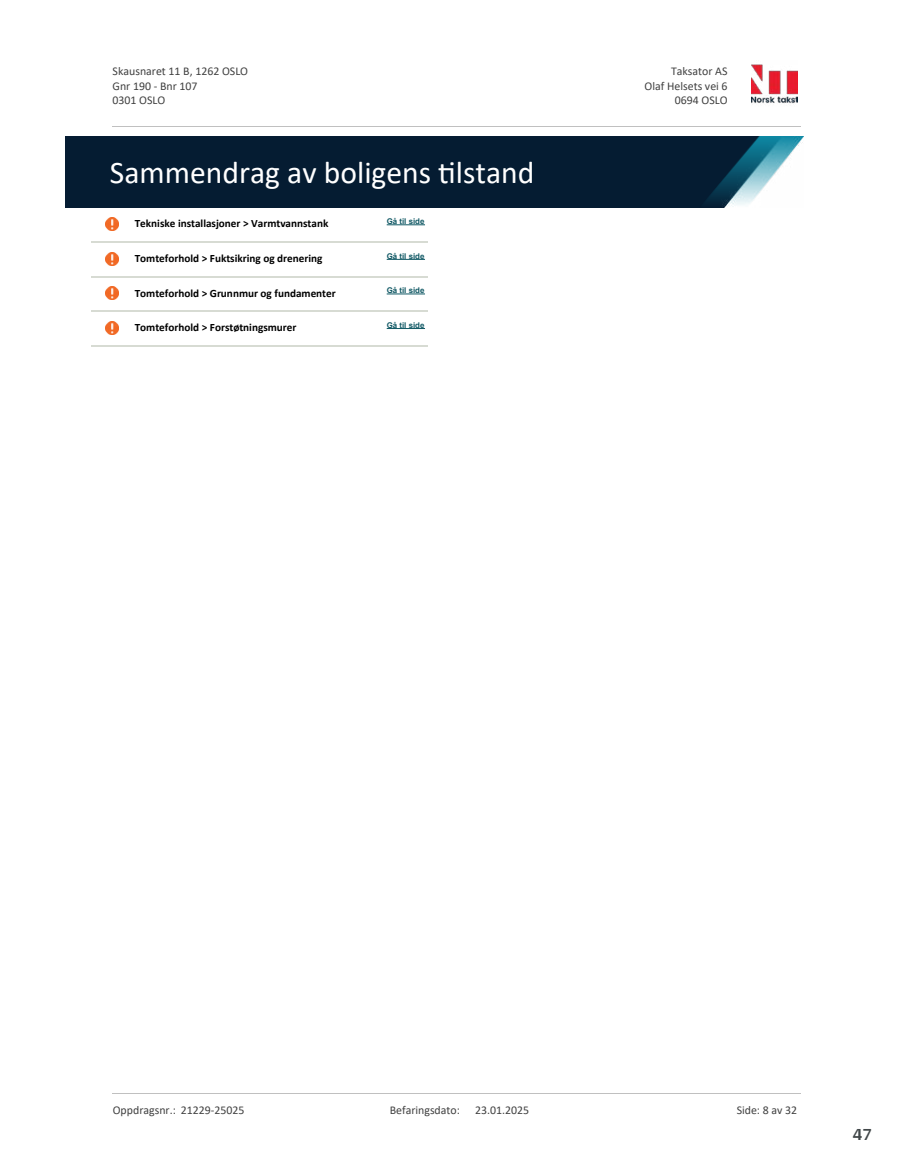
<style>
.page{position:relative;width:915px;height:1172px;background:#fff}
.page>*{position:absolute;margin:0;border:0;box-sizing:border-box;transform-origin:0 0}
.t1{font:31.65px "Calibri";color:#fff}
.t2{font:700 18px "Arya";color:#414749}
.t3{font:11.85px/14.5px "Calibri";color:#404040}
.t4{font:700 11.25px "Calibri";color:#000}
.t5{font:700 7.95px "Arial";color:#115965}
</style>
<div class="page">
<svg style="left:106px;top:218px;width:12px;height:12px"></svg>
<hr style="left:386px;top:224px;width:39px;height:1px;background:#115965">
<hr style="left:91px;top:241px;width:41px;height:2px;background:#d7dbd3">
<hr style="left:132px;top:241px;width:62px;height:2px;background:#d7dbd3">
<hr style="left:194px;top:241px;width:66px;height:2px;background:#d7dbd3">
<hr style="left:260px;top:241px;width:124px;height:2px;background:#d7dbd3">
<hr style="left:384px;top:241px;width:43px;height:2px;background:#d7dbd3">
<svg style="left:106px;top:252px;width:12px;height:13px"></svg>
<hr style="left:386px;top:259px;width:39px;height:1px;background:#115965">
<hr style="left:91px;top:276px;width:41px;height:1px;background:#d7dbd3">
<hr style="left:132px;top:276px;width:62px;height:1px;background:#d7dbd3">
<hr style="left:194px;top:276px;width:66px;height:1px;background:#d7dbd3">
<hr style="left:260px;top:276px;width:124px;height:1px;background:#d7dbd3">
<hr style="left:384px;top:276px;width:43px;height:1px;background:#d7dbd3">
<svg style="left:106px;top:287px;width:12px;height:13px"></svg>
<hr style="left:386px;top:293px;width:39px;height:1px;background:#115965">
<hr style="left:91px;top:310px;width:41px;height:2px;background:#d7dbd3">
<hr style="left:132px;top:310px;width:62px;height:2px;background:#d7dbd3">
<hr style="left:194px;top:310px;width:66px;height:2px;background:#d7dbd3">
<hr style="left:260px;top:310px;width:124px;height:2px;background:#d7dbd3">
<hr style="left:384px;top:310px;width:43px;height:2px;background:#d7dbd3">
<svg style="left:106px;top:321px;width:12px;height:13px"></svg>
<hr style="left:386px;top:328px;width:39px;height:1px;background:#115965">
<hr style="left:91px;top:345px;width:41px;height:1px;background:#d7dbd3">
<hr style="left:132px;top:345px;width:62px;height:1px;background:#d7dbd3">
<hr style="left:194px;top:345px;width:66px;height:1px;background:#d7dbd3">
<hr style="left:260px;top:345px;width:124px;height:1px;background:#d7dbd3">
<hr style="left:384px;top:345px;width:43px;height:1px;background:#d7dbd3">
<img style="left:751px;top:64px;width:46px;height:40px">
<hr style="left:113px;top:127px;width:687px;height:1px;background:#c0c0c0">
<img style="left:65px;top:137px;width:738px;height:71px">
<hr style="left:113px;top:1093px;width:687px;height:1px;background:#c0c0c0">
<p class="t3" style="left:113px;top:64px;width:137px">Skausnaret 11 B, 1262 OSLO<br>Gnr 190 - Bnr 107<br>0301 OSLO</p>
<p class="t3" style="left:671px;top:64px;width:58px">Taksator AS</p>
<p class="t3" style="left:644px;top:78px;width:84px">Olaf Helsets vei 6</p>
<p class="t3" style="left:674px;top:93px;width:54px">0694 OSLO</p>
<h1 class="t1" style="left:110px;top:150px;width:426px">Sammendrag av boligens 琀椀lstand</h1>
<p class="t4" style="left:135px;top:216px;width:195px">Tekniske installasjoner &gt; Varmtvannstank</p>
<p class="t5" style="left:386px;top:216px;width:39px">Gå til side</p>
<p class="t4" style="left:135px;top:250px;width:189px">Tomteforhold &gt; Fuktsikring og drenering</p>
<p class="t5" style="left:386px;top:250px;width:39px">Gå til side</p>
<p class="t4" style="left:135px;top:285px;width:202px">Tomteforhold &gt; Grunnmur og fundamenter</p>
<p class="t5" style="left:386px;top:285px;width:39px">Gå til side</p>
<p class="t4" style="left:135px;top:319px;width:163px">Tomteforhold &gt; Forstøtningsmurer</p>
<p class="t5" style="left:386px;top:319px;width:39px">Gå til side</p>
<p class="t3" style="left:113px;top:1102px;width:133px">Oppdragsnr.: 21229-25025</p>
<p class="t3" style="left:389px;top:1102px;width:72px">Befaringsdato:</p>
<p class="t3" style="left:475px;top:1102px;width:55px">23.01.2025</p>
<p class="t3" style="left:736px;top:1102px;width:62px">Side: 8 av 32</p>
<h2 class="t2" style="left:852px;top:1123px;width:21px">47</h2>
</div>
